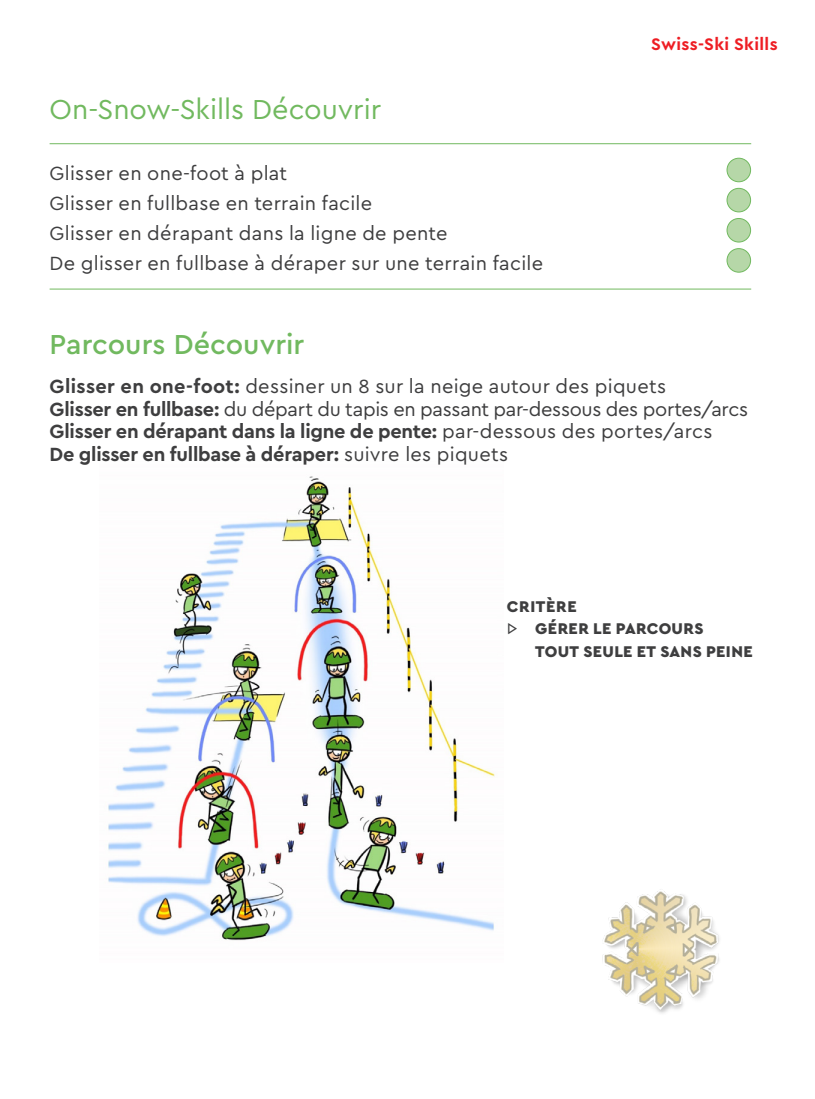
<style>
.page{position:relative;width:815px;height:1099px;background:#fff}
.page>*{position:absolute;margin:0;border:0;box-sizing:border-box;transform-origin:0 0}
.t1{font:28.75px "Cera";letter-spacing:-.005em;color:#71b95f}
.t2{font:500 28.75px "Cera";color:#71b95f}
.t3{font:20px/22.5px "Cera";letter-spacing:-.01em;color:#3e3e3f}
.t4{font:20px/30px "Cera";letter-spacing:.015em;color:#3e3e3f}
.t5{font:700 17.5px "Cera";letter-spacing:.02em;color:#ee1d23}
.t6{font:900 16.25px "Cera";letter-spacing:.02em;color:#3e3e3f}
.t7{font:900 16.25px "Cera";letter-spacing:.04em;color:#3e3e3f}
.s1{font-weight:700}
.s2{font-weight:400}
</style>
<div class="page">
<img style="left:108px;top:476px;width:387px;height:465px">
<img style="left:602px;top:891px;width:117px;height:122px">
<div style="left:727px;top:218px;width:24px;height:24px;background:#b6d7a8;border-radius:50%"></div>
<div style="left:727px;top:218px;width:24px;height:24px;border:1px solid #71b95f;border-radius:50%"></div>
<hr style="left:50px;top:288px;width:701px;height:1px;background:#71b95f">
<div style="left:727px;top:188px;width:24px;height:24px;background:#b6d7a8;border-radius:50%"></div>
<div style="left:727px;top:188px;width:24px;height:24px;border:1px solid #71b95f;border-radius:50%"></div>
<div style="left:727px;top:248px;width:24px;height:24px;background:#b6d7a8;border-radius:50%"></div>
<div style="left:727px;top:248px;width:24px;height:24px;border:1px solid #71b95f;border-radius:50%"></div>
<div style="left:727px;top:158px;width:24px;height:24px;background:#b6d7a8;border-radius:50%"></div>
<div style="left:727px;top:158px;width:24px;height:24px;border:1px solid #71b95f;border-radius:50%"></div>
<hr style="left:50px;top:143px;width:701px;height:1px;background:#71b95f">
<h1 class="t1" style="left:50px;top:90px;width:333px">On-Snow-Skills Découvrir</h1>
<p class="t4" style="left:50px;top:157px;width:495px">Glisser en one-foot à plat<br>Glisser en fullbase en terrain facile<br>Glisser en dérapant dans la ligne de pente<br>De glisser en fullbase à déraper sur une terrain facile</p>
<p class="t5" style="left:651px;top:32px;width:128px">Swiss-Ski Skills</p>
<h1 class="t2" style="left:50px;top:325px;width:256px">Parcours Découvrir</h1>
<p class="t3" style="left:50px;top:374px;width:700px"><span class="s1">Glisser en one-foot:</span> dessiner un 8 sur la neige autour des piquets<br><span class="s1">Glisser en fullbase:</span> du départ du tapis en passant par-dessous des portes/arcs <span class="s1">Glisser en dérapant dans la ligne de pente:</span> par-dessous des portes/arcs<br><span class="s1">De glisser en fullbase à déraper:</span> suivre les piquets</p>
<p class="t7" style="left:507px;top:595px;width:71px">CRITÈRE</p>
<p class="t6" style="left:507px;top:618px;width:198px"><span class="s2">▷</span> GÉRER LE PARCOURS</p>
<p class="t6" style="left:535px;top:640px;width:219px">TOUT SEULE ET SANS PEINE</p>
</div>
